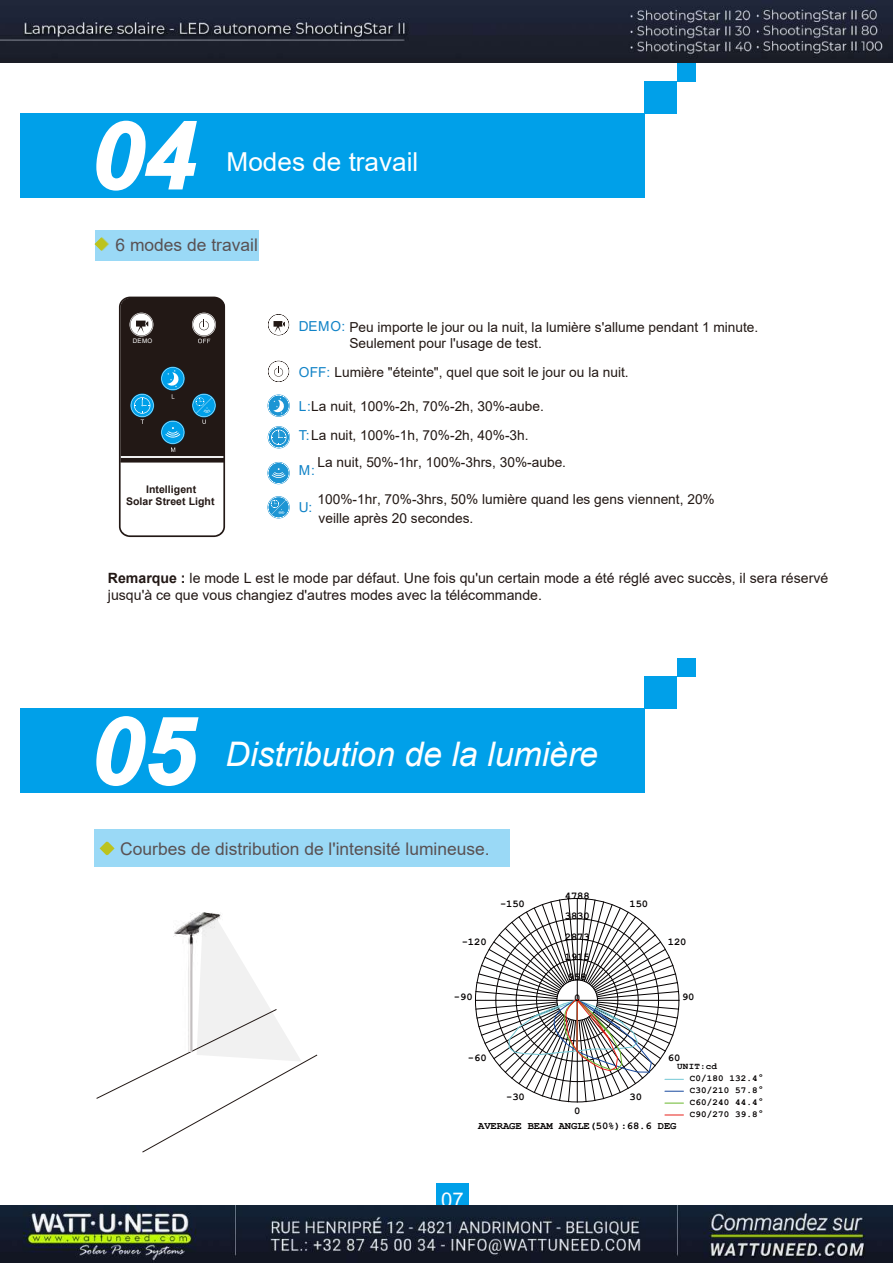
<style>
.page{position:relative;width:893px;height:1263px;background:#fff}
.page>*{position:absolute;margin:0;border:0;box-sizing:border-box;transform-origin:0 0}
.t1{font:italic 700 93.3px "Arial";color:#fff}
.t2{font:italic 33.9px "Arial";color:#fff}
.t3{font:26.1px "Arial";color:#fff}
.t4{font:20.4px "Arial";color:#fff}
.t5{font:17.4px "Arial";color:#595153}
.t6{font:14.1px/17px "Arial";color:#221815}
.t7{font:13.8px/29.5px "Arial";color:#221814}
.t8{font:13.8px "Arial";color:#1183c7}
.t9{font:700 10.5px "Courier New";letter-spacing:-.01em;color:#040000}
.t10{font:700 10.5px/12.3px "Arial";letter-spacing:.005em;color:#231815;text-align:center}
.t11{font:700 9.15px/11.9px "Courier New";letter-spacing:.02em;color:#040000}
.t12{font:6.3px "Arial";color:#fff}
.s1{color:#1183c7}
.s2{font-weight:700}
</style>
<div class="page">
<div style="left:95px;top:230px;width:164px;height:31px;background:#9ad9f6"></div>
<svg style="left:268px;top:314px;width:21px;height:21px"></svg>
<svg style="left:268px;top:361px;width:21px;height:21px"></svg>
<svg style="left:268px;top:394px;width:22px;height:23px"></svg>
<svg style="left:268px;top:395px;width:21px;height:21px"></svg>
<svg style="left:267px;top:462px;width:23px;height:22px"></svg>
<svg style="left:268px;top:462px;width:21px;height:22px"></svg>
<svg style="left:268px;top:426px;width:22px;height:22px"></svg>
<svg style="left:268px;top:427px;width:21px;height:21px"></svg>
<svg style="left:267px;top:496px;width:23px;height:22px"></svg>
<svg style="left:268px;top:497px;width:21px;height:21px"></svg>
<svg style="left:119px;top:297px;width:106px;height:240px"></svg>
<svg style="left:94px;top:237px;width:15px;height:14px"></svg>
<div style="left:20px;top:113px;width:624px;height:85px;background:#00a0e9"></div>
<svg style="left:96px;top:120px;width:101px;height:71px"></svg>
<div style="left:644px;top:81px;width:33px;height:32px;background:#00a0e9"></div>
<div style="left:677px;top:62px;width:19px;height:19px;background:#00a0e9"></div>
<div style="left:20px;top:709px;width:624px;height:84px;background:#00a0e9"></div>
<div style="left:94px;top:830px;width:416px;height:37px;background:#9ad9f6"></div>
<svg style="left:96px;top:716px;width:103px;height:70px"></svg>
<div style="left:644px;top:676px;width:33px;height:33px;background:#00a0e9"></div>
<div style="left:677px;top:658px;width:19px;height:19px;background:#00a0e9"></div>
<svg style="left:96px;top:929px;width:222px;height:224px"></svg>
<svg style="left:100px;top:841px;width:15px;height:14px"></svg>
<svg style="left:665px;top:1114px;width:18px;height:1px"></svg>
<svg style="left:475px;top:898px;width:208px;height:206px"></svg>
<img style="left:169px;top:913px;width:53px;height:139px">
<div style="left:437px;top:1183px;width:32px;height:33px;background:#00a0e9"></div>
<img style="left:0;top:1px;width:893px;height:61px">
<img style="left:0;top:1206px;width:893px;height:57px">
<h1 class="t1" style="left:91px;top:94px;width:106px">04</h1>
<h3 class="t3" style="left:227px;top:144px;width:193px">Modes de travail</h3>
<p class="t5" style="left:116px;top:232px;width:144px">6 modes de travail</p>
<p class="t12" style="left:133px;top:337px;width:21px">DEMO</p>
<p class="t10" style="left:126px;top:483px;width:90px">Intelligent<br>Solar Street Light</p>
<p class="t7" style="left:299px;top:312px;width:461px"><span class="s1">DEMO:</span> Peu importe le jour ou la nuit, la lumière s'allume pendant 1 minute.</p>
<p class="t7" style="left:299px;top:357px;width:331px"><span class="s1">OFF:</span> Lumière "éteinte", quel que soit le jour ou la nuit.</p>
<p class="t7" style="left:299px;top:391px;width:246px"><span class="s1">L:</span>La nuit, 100%-2h, 70%-2h, 30%-aube.<br><span class="s1">T:</span>La nuit, 100%-1h, 70%-2h, 40%-3h.</p>
<p class="t8" style="left:299px;top:460px;width:18px">M:</p>
<p class="t8" style="left:299px;top:497px;width:15px">U:</p>
<p class="t7" style="left:349px;top:329px;width:194px">Seulement pour l'usage de test.</p>
<p class="t7" style="left:317px;top:447px;width:250px">La nuit, 50%-1hr, 100%-3hrs, 30%-aube.</p>
<p class="t7" style="left:317px;top:490px;width:399px;line-height:18.6px">100%-1hr, 70%-3hrs, 50% lumière quand les gens viennent, 20% veille après 20 secondes.</p>
<p class="t6" style="left:108px;top:570px;width:722px"><span class="s2">Remarque :</span> le mode L est le mode par défaut. Une fois qu'un certain mode a été réglé avec succès, il sera réservé jusqu'à ce que vous changiez d'autres modes avec la télécommande.</p>
<h1 class="t1" style="left:91px;top:689px;width:106px">05</h1>
<h2 class="t2" style="left:226px;top:732px;width:374px">Distribution de la lumière</h2>
<p class="t5" style="left:120px;top:836px;width:371px">Courbes de distribution de l'intensité lumineuse.</p>
<p class="t9" style="left:462px;top:935px;width:26px">-120</p>
<p class="t9" style="left:454px;top:990px;width:20px">-90</p>
<p class="t9" style="left:565px;top:889px;width:26px">4788</p>
<p class="t9" style="left:500px;top:897px;width:26px">-150</p>
<p class="t9" style="left:630px;top:897px;width:20px">150</p>
<p class="t9" style="left:565px;top:909px;width:26px">3830</p>
<p class="t9" style="left:565px;top:930px;width:26px">2873</p>
<p class="t9" style="left:565px;top:950px;width:26px">1915</p>
<p class="t9" style="left:568px;top:971px;width:20px">958</p>
<p class="t9" style="left:574px;top:991px;width:8px">0</p>
<p class="t9" style="left:668px;top:935px;width:20px">120</p>
<p class="t9" style="left:682px;top:990px;width:14px">90</p>
<p class="t9" style="left:468px;top:1052px;width:20px">-60</p>
<p class="t9" style="left:506px;top:1090px;width:20px">-30</p>
<p class="t9" style="left:574px;top:1104px;width:8px">0</p>
<p class="t9" style="left:630px;top:1090px;width:14px">30</p>
<p class="t9" style="left:668px;top:1052px;width:14px">60</p>
<p class="t11" style="left:690px;top:1060px;width:75px;text-indent:-12px">UNIT:cd<br>C0/180 132.4°<br>C30/210 57.8°<br>C60/240 44.4°<br>C90/270 39.8°</p>
<p class="t9" style="left:478px;top:1119px;width:200px">AVERAGE BEAM ANGLE(50%):68.6 DEG</p>
<h3 class="t4" style="left:441px;top:1186px;width:24px">07</h3>
</div>
